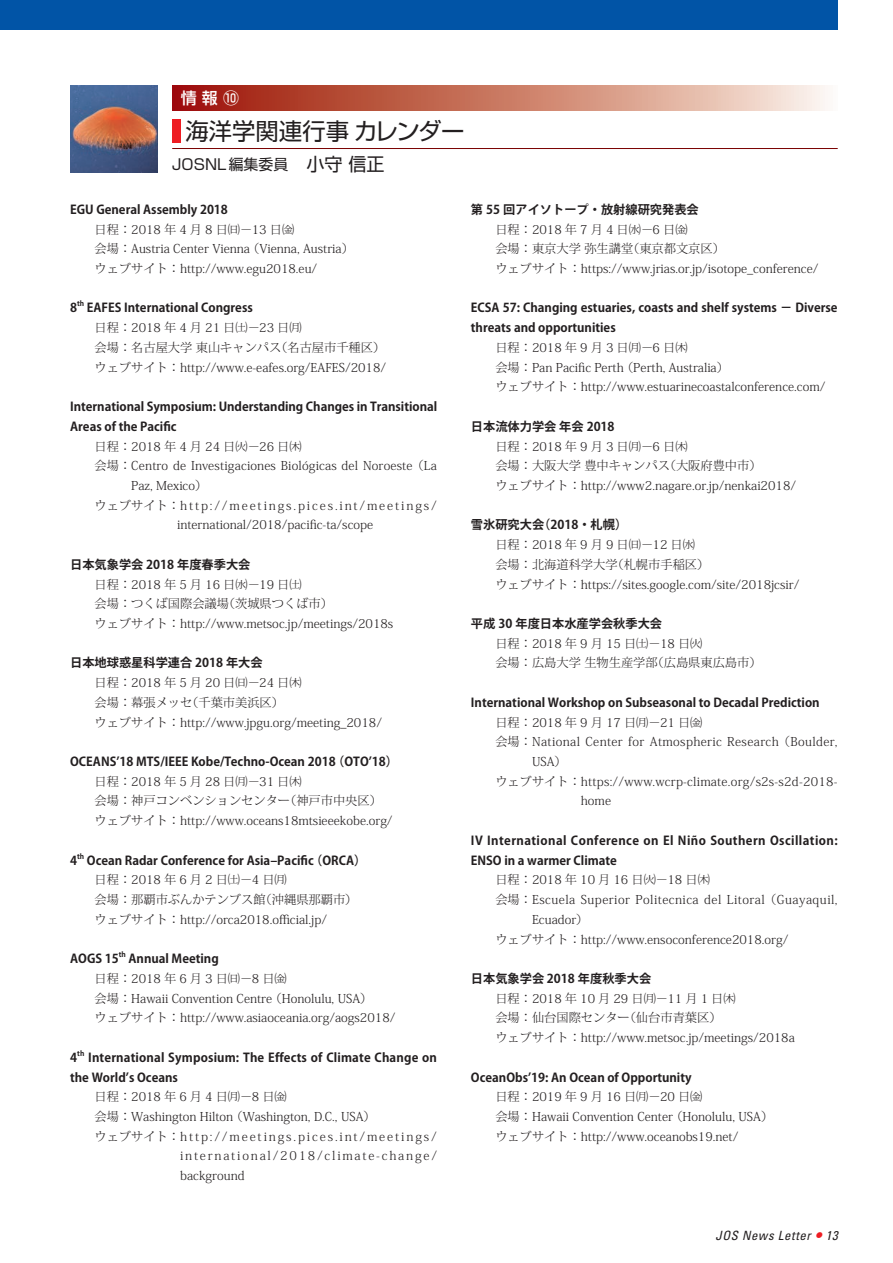
<style>
.page{position:relative;width:893px;height:1263px;background:#fff}
.page>*{position:absolute;margin:0;border:0;box-sizing:border-box;transform-origin:0 0}
.t1{font:23.4px "Shin Go Pro";color:#231f20}
.t2{font:500 15.9px "Shin Go Pro";color:#fff}
.t3{font:14.85px "Shin Go Pro";color:#231f20}
.t4{font:italic condensed 12.75px "Univers";letter-spacing:.05em;color:#231f20}
.t5{font:300 12.15px/19.6px "Koz Min Pro";color:#231f20}
.t6{font:700 12.15px/19.6px "Koz Go Pro";color:#231f20}
.t7{font:300 12.15px "Koz Min Pro";letter-spacing:.155em;color:#231f20}
.t8{font:700 12.15px/19.6px "Koz Go Pro";letter-spacing:.035em;color:#231f20}
.t9{font:300 12.15px "Koz Min Pro";letter-spacing:.035em;color:#231f20}
.t10{font:300 12.15px "Koz Min Pro";letter-spacing:.02em;color:#231f20}
.t11{font:300 12.15px "Koz Min Pro";letter-spacing:.03em;color:#231f20}
.t12{font:300 12.15px "Koz Min Pro";letter-spacing:.145em;color:#231f20}
.t13{font:700 7.2px "Koz Go Pro";color:#231f20}
.s1{font-size:18px}
.s2{font-size:19.2px;color:#ee1d23}
</style>
<div class="page">
<div style="left:0;top:0;width:838px;height:30px;background:#0154a6"></div>
<svg style="left:172px;top:85px;width:653px;height:26px;background:#ca7c6a"></svg>
<hr style="left:172px;top:148px;width:666px;height:1px;background:#790100">
<div style="left:172px;top:119px;width:9px;height:23px;background:#ee1d23"></div>
<img style="left:70px;top:85px;width:87px;height:87px">
<h2 class="t2" style="left:181px;top:85px;width:76px">情 報 ⑩　</h2>
<h1 class="t1" style="left:185px;top:112px;width:281px">海洋学関連行事カレンダー</h1>
<p class="t3" style="left:172px;top:152px;width:214px">JOSNL編集委員<span class="s1">　小守 信正</span></p>
<p class="t6" style="left:70px;top:200px;width:159px">EGU General Assembly 2018</p>
<p class="t5" style="left:95px;top:219px;width:261px">日程：2018 年 4 月 8 日㈰−13 日㈮<br>会場：Austria Center Vienna （Vienna, Austria）ウェブサイト：http://www.egu2018.eu/</p>
<p class="t6" style="left:70px;top:299px;width:8px">8</p>
<p class="t13" style="left:77px;top:299px;width:9px">th</p>
<p class="t6" style="left:87px;top:299px;width:167px">EAFES International Congress</p>
<p class="t5" style="left:95px;top:317px;width:293px">日程：2018 年 4 月 21 日㈯−23 日㈪<br>会場：名古屋大学 東山キャンパス（名古屋市千種区）ウェブサイト：http://www.e-eafes.org/EAFES/2018/</p>
<p class="t6" style="left:70px;top:398px;width:369px">International Symposium: Understanding Changes in Transitional<br>Areas of the Pacific</p>
<p class="t5" style="left:95px;top:436px;width:209px">日程：2018 年 4 月 24 日㈫−26 日㈭</p>
<p class="t5" style="left:95px;top:456px;width:344px">会場： Centro de Investigaciones Biológicas del Noroeste （La</p>
<p class="t5" style="left:131px;top:475px;width:78px">Paz, Mexico）</p>
<p class="t7" style="left:95px;top:497px;width:344px">ウェブサイト： http://meetings.pices.int/meetings/</p>
<p class="t5" style="left:177px;top:515px;width:198px">international/2018/pacific-ta/scope</p>
<p class="t6" style="left:70px;top:555px;width:182px">日本気象学会 2018 年度春季大会</p>
<p class="t5" style="left:95px;top:574px;width:300px">日程：2018 年 5 月 16 日㈬−19 日㈯<br>会場：つくば国際会議場（茨城県つくば市）<br>ウェブサイト：http://www.metsoc.jp/meetings/2018s</p>
<p class="t6" style="left:70px;top:654px;width:194px">日本地球惑星科学連合 2018 年大会</p>
<p class="t5" style="left:95px;top:672px;width:289px">日程：2018 年 5 月 20 日㈰−24 日㈭<br>会場：幕張メッセ（千葉市美浜区）<br>ウェブサイト：http://www.jpgu.org/meeting_2018/</p>
<p class="t6" style="left:70px;top:752px;width:329px">OCEANS’18 MTS/IEEE Kobe/Techno-Ocean 2018 （OTO’18）</p>
<p class="t5" style="left:95px;top:771px;width:300px">日程：2018 年 5 月 28 日㈪−31 日㈭<br>会場：神戸コンベンションセンター（神戸市中央区）ウェブサイト：http://www.oceans18mtsieeekobe.org/</p>
<p class="t6" style="left:70px;top:851px;width:8px">4</p>
<p class="t13" style="left:77px;top:851px;width:9px">th</p>
<p class="t6" style="left:87px;top:851px;width:281px">Ocean Radar Conference for Asia–Pacific （ORCA）</p>
<p class="t5" style="left:95px;top:870px;width:264px">日程：2018 年 6 月 2 日㈯−4 日㈪<br>会場：那覇市ぶんかテンブス館（沖縄県那覇市）ウェブサイト：http://orca2018.official.jp/</p>
<p class="t6" style="left:70px;top:950px;width:50px">AOGS 15</p>
<p class="t13" style="left:119px;top:950px;width:9px">th</p>
<p class="t6" style="left:129px;top:950px;width:92px">Annual Meeting</p>
<p class="t5" style="left:95px;top:968px;width:302px">日程：2018 年 6 月 3 日㈰−8 日㈮<br>会場：Hawaii Convention Centre （Honolulu, USA）<br>ウェブサイト：http://www.asiaoceania.org/aogs2018/</p>
<p class="t6" style="left:70px;top:1048px;width:8px">4</p>
<p class="t13" style="left:77px;top:1048px;width:9px">th</p>
<p class="t6" style="left:471px;top:200px;width:229px">第 55 回アイソトープ・放射線研究発表会</p>
<p class="t5" style="left:495px;top:219px;width:325px">日程：2018 年 7 月 4 日㈬−6 日㈮<br>会場：東京大学 弥生講堂（東京都文京区）<br>ウェブサイト：https://www.jrias.or.jp/isotope_conference/</p>
<p class="t6" style="left:471px;top:299px;width:368px">ECSA 57: Changing estuaries, coasts and shelf systems － Diverse threats and opportunities</p>
<p class="t5" style="left:495px;top:337px;width:331px">日程：2018 年 9 月 3 日㈪−6 日㈭<br>会場：Pan Pacific Perth （Perth, Australia）<br>ウェブサイト：http://www.estuarinecoastalconference.com/</p>
<p class="t6" style="left:471px;top:417px;width:145px">日本流体力学会 年会 2018</p>
<p class="t5" style="left:495px;top:436px;width:302px">日程：2018 年 9 月 3 日㈪−6 日㈭<br>会場：大阪大学 豊中キャンパス（大阪府豊中市）<br>ウェブサイト：http://www2.nagare.or.jp/nenkai2018/</p>
<p class="t6" style="left:471px;top:516px;width:158px">雪氷研究大会（2018・札幌）</p>
<p class="t5" style="left:495px;top:534px;width:305px">日程：2018 年 9 月 9 日㈰−12 日㈬<br>会場：北海道科学大学（札幌市手稲区）<br>ウェブサイト：https://sites.google.com/site/2018jcsir/</p>
<p class="t6" style="left:471px;top:614px;width:193px">平成 30 年度日本水産学会秋季大会</p>
<p class="t5" style="left:495px;top:633px;width:268px">日程：2018 年 9 月 15 日㈯−18 日㈫<br>会場：広島大学 生物生産学部（広島県東広島市）</p>
<p class="t6" style="left:471px;top:693px;width:350px">International Workshop on Subseasonal to Decadal Prediction</p>
<p class="t5" style="left:495px;top:712px;width:209px">日程：2018 年 9 月 17 日㈪−21 日㈮</p>
<p class="t11" style="left:495px;top:733px;width:344px">会場： National Center for Atmospheric Research （Boulder,</p>
<p class="t5" style="left:532px;top:751px;width:36px">USA）</p>
<p class="t10" style="left:495px;top:773px;width:344px">ウェブサイト： https://www.wcrp-climate.org/s2s-s2d-2018-</p>
<p class="t5" style="left:581px;top:791px;width:32px">home</p>
<p class="t8" style="left:471px;top:831px;width:368px">IV International Conference on El Niño Southern Oscillation:<br>ENSO in a warmer Climate</p>
<p class="t5" style="left:495px;top:870px;width:216px">日程：2018 年 10 月 16 日㈫−18 日㈭</p>
<p class="t9" style="left:495px;top:891px;width:344px">会場： Escuela Superior Politecnica del Litoral （Guayaquil,</p>
<p class="t5" style="left:532px;top:909px;width:58px">Ecuador）</p>
<p class="t5" style="left:495px;top:929px;width:294px">ウェブサイト：http://www.ensoconference2018.org/</p>
<p class="t6" style="left:471px;top:969px;width:182px">日本気象学会 2018 年度秋季大会</p>
<p class="t5" style="left:495px;top:988px;width:301px">日程：2018 年 10 月 29 日㈪−11 月 1 日㈭<br>会場：仙台国際センター（仙台市青葉区）<br>ウェブサイト：http://www.metsoc.jp/meetings/2018a</p>
<p class="t6" style="left:471px;top:1068px;width:222px">OceanObs’19: An Ocean of Opportunity</p>
<p class="t5" style="left:495px;top:1086px;width:279px">日程：2019 年 9 月 16 日㈪−20 日㈮<br>会場：Hawaii Convention Center （Honolulu, USA）ウェブサイト：http://www.oceanobs19.net/</p>
<p class="t6" style="left:70px;top:1048px;width:368px;text-indent:18px">International Symposium: The Effects of Climate Change on the World’s Oceans</p>
<p class="t5" style="left:95px;top:1087px;width:194px">日程：2018 年 6 月 4 日㈪−8 日㈮</p>
<p class="t5" style="left:95px;top:1106px;width:283px">会場：Washington Hilton （Washington, D.C., USA）</p>
<p class="t7" style="left:95px;top:1128px;width:344px">ウェブサイト： http://meetings.pices.int/meetings/</p>
<p class="t12" style="left:180px;top:1147px;width:258px">international/2018/climate-change/</p>
<p class="t5" style="left:180px;top:1165px;width:66px">background</p>
<p class="t4" style="left:715px;top:1227px;width:124px">JOS News Letter <span class="s2">•</span> 13</p>
</div>
